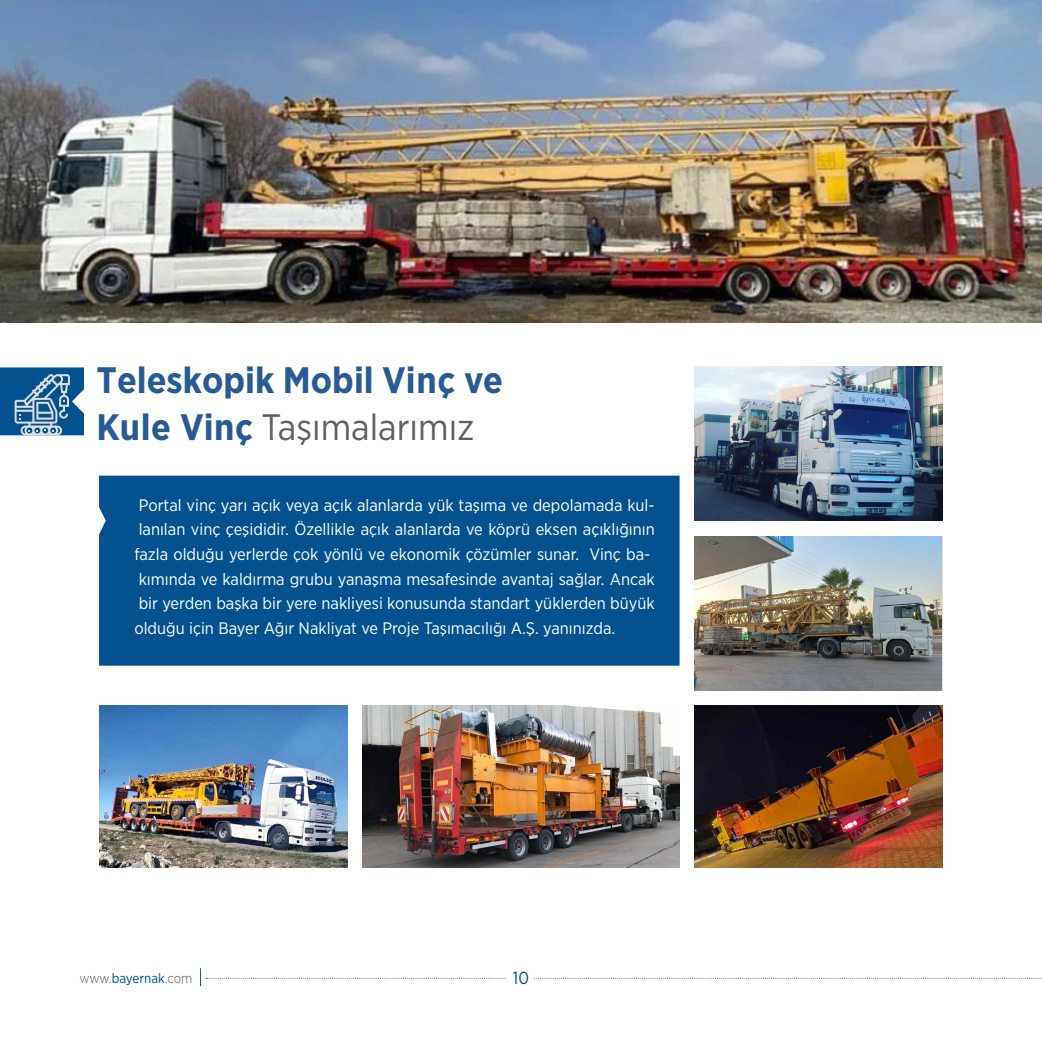
<style>
.page{position:relative;width:1042px;height:1042px;background:#fff}
.page>*{position:absolute;margin:0;border:0;box-sizing:border-box;transform-origin:0 0}
.t1{font:700 36.75px/46.6px "Gotham Narrow";color:#285b93}
.t2{font:17.5px "Gotham Narrow";color:#03528f}
.t3{font:16.62px/24.5px "Gotham Narrow";color:#fff}
.t4{font:300 13.65px "Gotham Narrow";letter-spacing:-.015em;color:#565757}
.s1{font-weight:400;color:#5f6060}
.s2{font-weight:400;color:#03528f}
</style>
<div class="page">
<svg style="left:200px;top:968px;width:842px;height:18px"></svg>
<div style="left:508px;top:956px;width:26px;height:34px;background:#fff"></div>
<img style="left:0;top:0;width:1042px;height:322px">
<img style="left:99px;top:705px;width:248px;height:162px">
<img style="left:694px;top:705px;width:248px;height:162px">
<img style="left:694px;top:536px;width:248px;height:154px">
<img style="left:694px;top:367px;width:248px;height:153px">
<img style="left:362px;top:705px;width:317px;height:162px">
<div style="left:99px;top:476px;width:580px;height:189px;background:#03528f"></div>
<svg style="left:0;top:367px;width:84px;height:68px"></svg>
<p class="t1" style="left:97px;top:357px;width:408px">Teleskopik Mobil Vinç ve<br>Kule Vinç <span class="s1">Taşımalarımız</span></p>
<p class="t3" style="left:134px;top:492px;width:522px">Portal vinç yarı açık veya açık alanlarda yük taşıma ve depolamada kul&shy;lanılan vinç çeşididir. Özellikle açık alanlarda ve köprü eksen açıklığının fazla olduğu yerlerde çok yönlü ve ekonomik çözümler sunar. Vinç ba&shy;kımında ve kaldırma grubu yanaşma mesafesinde avantaj sağlar. Ancak bir yerden başka bir yere nakliyesi konusunda standart yüklerden büyük olduğu için Bayer Ağır Nakliyat ve Proje Taşımacılığı A.Ş. yanınızda.</p>
<p class="t4" style="left:80px;top:969px;width:114px">www.<span class="s2">bayernak</span>.com</p>
<p class="t2" style="left:513px;top:967px;width:18px">10</p>
</div>
